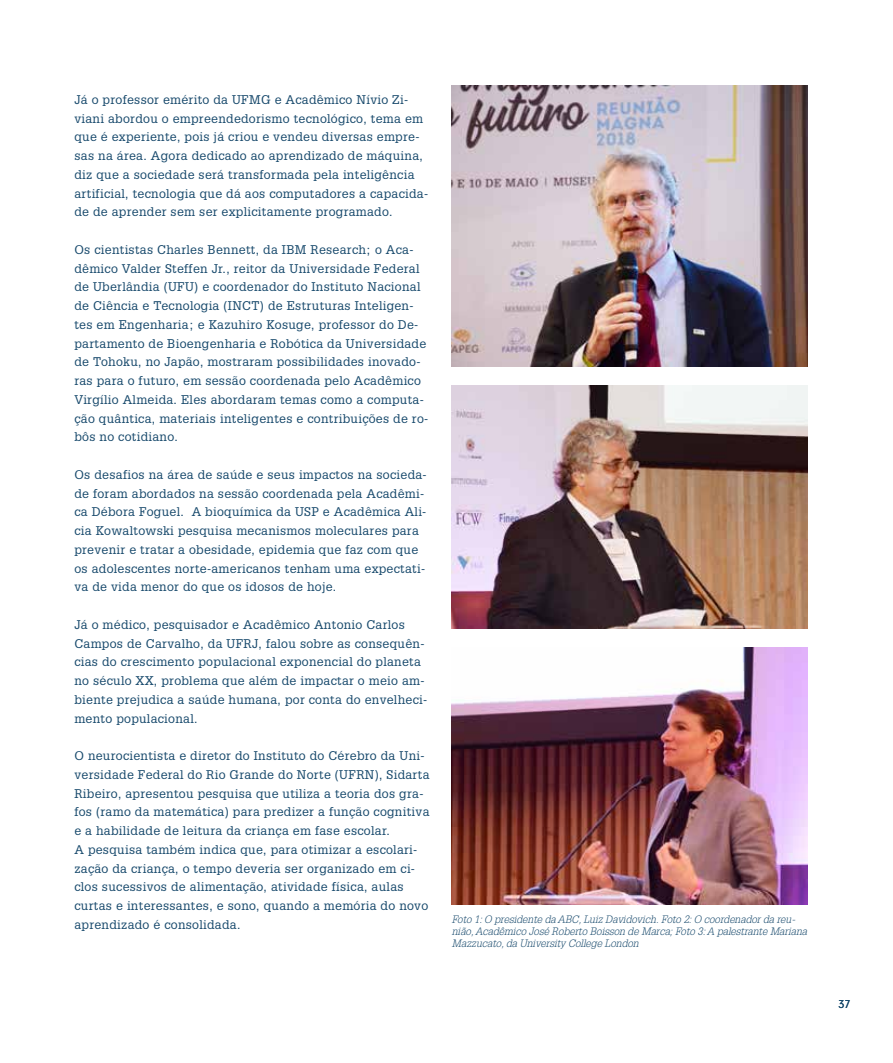
<style>
.page{position:relative;width:893px;height:1063px;background:#fff}
.page>*{position:absolute;margin:0;border:0;box-sizing:border-box;transform-origin:0 0}
.t1{font:12.3px/18.8px "Glypha LT Std";letter-spacing:.025em;color:#16486b}
.t2{font:12px "Neuzeit Gro";color:#16486b}
.t3{font:italic 300 10.5px/12px "Glypha LT Std";color:#16486b}
</style>
<div class="page">
<img style="left:452px;top:648px;width:356px;height:256px">
<img style="left:452px;top:385px;width:356px;height:244px">
<img style="left:452px;top:85px;width:356px;height:281px">
<p class="t1" style="left:74px;top:90px;width:355px">Já o professor emérito da UFMG e Acadêmico Nívio Zi&shy;viani abordou o empreendedorismo tecnológico, tema em que é experiente, pois já criou e vendeu diversas empre&shy;sas na área. Agora dedicado ao aprendizado de máquina, diz que a sociedade será transformada pela inteligência artificial, tecnologia que dá aos computadores a capacida&shy;de de aprender sem ser explicitamente programado.</p>
<p class="t1" style="left:74px;top:240px;width:355px">Os cientistas Charles Bennett, da IBM Research; o Aca&shy;dêmico Valder Steffen Jr., reitor da Universidade Federal de Uberlândia (UFU) e coordenador do Instituto Nacional de Ciência e Tecnologia (INCT) de Estruturas Inteligen&shy;tes em Engenharia; e Kazuhiro Kosuge, professor do De&shy;partamento de Bioengenharia e Robótica da Universidade de Tohoku, no Japão, mostraram possibilidades inovado&shy;ras para o futuro, em sessão coordenada pelo Acadêmico Virgílio Almeida. Eles abordaram temas como a computa&shy;ção quântica, materiais inteligentes e contribuições de ro&shy;bôs no cotidiano.</p>
<p class="t1" style="left:74px;top:465px;width:354px">Os desafios na área de saúde e seus impactos na socieda&shy;de foram abordados na sessão coordenada pela Acadêmi&shy;ca Débora Foguel. A bioquímica da USP e Acadêmica Ali&shy;cia Kowaltowski pesquisa mecanismos moleculares para prevenir e tratar a obesidade, epidemia que faz com que os adolescentes norte-americanos tenham uma expectati&shy;va de vida menor do que os idosos de hoje.</p>
<p class="t1" style="left:74px;top:615px;width:354px">Já o médico, pesquisador e Acadêmico Antonio Carlos Campos de Carvalho, da UFRJ, falou sobre as consequên&shy;cias do crescimento populacional exponencial do planeta no século XX, problema que além de impactar o meio am&shy;biente prejudica a saúde humana, por conta do envelheci&shy;mento populacional.</p>
<p class="t1" style="left:74px;top:746px;width:357px">O neurocientista e diretor do Instituto do Cérebro da Uni&shy;versidade Federal do Rio Grande do Norte (UFRN), Sidarta Ribeiro, apresentou pesquisa que utiliza a teoria dos gra&shy;fos (ramo da matemática) para predizer a função cognitiva e a habilidade de leitura da criança em fase escolar.<br>A pesquisa também indica que, para otimizar a escolari&shy;zação da criança, o tempo deveria ser organizado em ci&shy;clos sucessivos de alimentação, atividade física, aulas curtas e interessantes, e sono, quando a memória do novo aprendizado é consolidada.</p>
<p class="t3" style="left:452px;top:913px;width:357px">Foto 1: O presidente da ABC, Luiz Davidovich. Foto 2: O coordenador da reu&shy;nião, Acadêmico José Roberto Boisson de Marca; Foto 3: A palestrante Mariana<br>Mazzucato, da University College London</p>
<p class="t2" style="left:838px;top:997px;width:13px">37</p>
</div>
